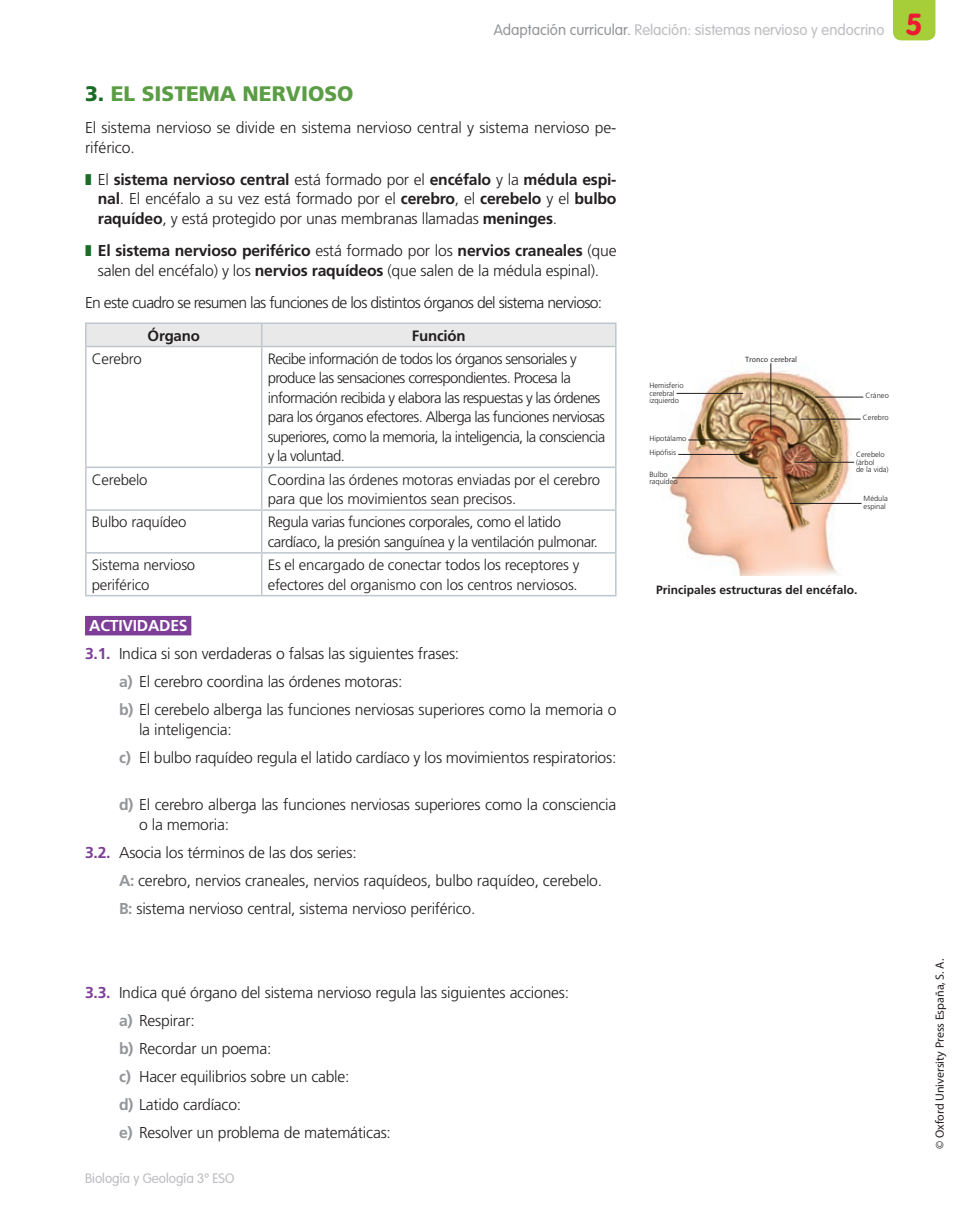
<style>
.page{position:relative;width:978px;height:1221px;background:#fff}
.page>*{position:absolute;margin:0;border:0;box-sizing:border-box;transform-origin:0 0}
.P02_Apartados{font:900 21px "Frutiger LT Pro";color:#5a9d44}
.P02_Texto_General{font:300 15.75px/19.5px "Frutiger LT Pro";letter-spacing:-.015em;color:#231f20}
.P02_Texto_General-2{font:300 15.75px "Frutiger LT Pro";letter-spacing:-.045em;color:#231f20}
.P02_Texto_General-3{font:700 15.75px "Frutiger LT Pro";letter-spacing:-.015em;color:#fff}
.P03_Texto_general_cu{font:300 15px/19.5px "Frutiger LT Pro";letter-spacing:-.035em;color:#231f20}
.P03_Texto_general_cu-2{font:300 15px/19.5px "Frutiger LT Pro";letter-spacing:-.015em;color:#231f20}
.t1{font:300 15px "VAG Rounded Std";color:#bcbdc0}
.P03_Cabeceras_cuadro{font:700 15px "Frutiger LT Pro";letter-spacing:-.015em;color:#231f20}
.t2{font:300 13.5px "VAG Rounded Std";color:#bcbdc0}
.P03_Pie_de_foto{font:700 12px "Frutiger LT Pro";color:#231f20}
.t3{font:12px "Myriad Pro";color:#231f20}
.t4{font:300 7.5px/7.5px "Frutiger LT Pro";color:#231f20}
.t5{font:7.5px "Linotype Syntax";color:#231f20}
.s1{color:#939598}
.s2{font-weight:700;font-size:30px;color:#ed1a33}
.s3{color:#196e26}
.s4{font-weight:700}
.s5{font-weight:700;color:#7e3e98}
.s6{font-weight:700;color:#939598}
</style>
<div class="page">
<div style="left:893px;top:0;width:42px;height:40px;background:#a6ce39"></div>
<div style="left:85px;top:616px;width:106px;height:19px;background:#7e3e98"></div>
<hr style="left:85px;top:322px;width:177px;height:2px;background:#bdc7cc">
<hr style="left:85px;top:324px;width:2px;height:22px;background:#bdc7cc">
<hr style="left:262px;top:322px;width:355px;height:2px;background:#bdc7cc">
<div style="left:86px;top:324px;width:529px;height:22px;background:#e9e9e9"></div>
<hr style="left:615px;top:324px;width:2px;height:22px;background:#bdc7cc">
<hr style="left:85px;top:346px;width:177px;height:1px;background:#bdc7cc">
<hr style="left:85px;top:347px;width:2px;height:119px;background:#bdc7cc">
<hr style="left:262px;top:346px;width:355px;height:1px;background:#bdc7cc">
<hr style="left:261px;top:347px;width:1px;height:119px;background:#bdc7cc">
<hr style="left:615px;top:347px;width:2px;height:119px;background:#bdc7cc">
<hr style="left:85px;top:466px;width:177px;height:2px;background:#bdc7cc">
<hr style="left:85px;top:468px;width:2px;height:41px;background:#bdc7cc">
<hr style="left:262px;top:466px;width:355px;height:2px;background:#bdc7cc">
<hr style="left:261px;top:468px;width:1px;height:41px;background:#bdc7cc">
<hr style="left:615px;top:468px;width:2px;height:41px;background:#bdc7cc">
<hr style="left:85px;top:509px;width:177px;height:2px;background:#bdc7cc">
<hr style="left:85px;top:511px;width:2px;height:41px;background:#bdc7cc">
<hr style="left:262px;top:509px;width:355px;height:2px;background:#bdc7cc">
<hr style="left:261px;top:511px;width:1px;height:41px;background:#bdc7cc">
<hr style="left:615px;top:511px;width:2px;height:41px;background:#bdc7cc">
<hr style="left:85px;top:552px;width:177px;height:1px;background:#bdc7cc">
<hr style="left:85px;top:553px;width:2px;height:42px;background:#bdc7cc">
<hr style="left:262px;top:552px;width:355px;height:1px;background:#bdc7cc">
<hr style="left:261px;top:553px;width:1px;height:42px;background:#bdc7cc">
<hr style="left:615px;top:553px;width:2px;height:42px;background:#bdc7cc">
<hr style="left:85px;top:595px;width:177px;height:1px;background:#bdc7cc">
<hr style="left:262px;top:595px;width:355px;height:1px;background:#bdc7cc">
<img style="left:669px;top:363px;width:195px;height:212px">
<hr style="left:815px;top:397px;width:48px;height:1px;background:#231f20">
<hr style="left:771px;top:363px;width:1px;height:67px;background:#231f20">
<hr style="left:800px;top:419px;width:61px;height:1px;background:#231f20">
<hr style="left:678px;top:454px;width:71px;height:1px;background:#231f20">
<hr style="left:672px;top:477px;width:105px;height:1px;background:#231f20">
<hr style="left:688px;top:439px;width:69px;height:1px;background:#231f20">
<hr style="left:795px;top:462px;width:59px;height:1px;background:#231f20">
<hr style="left:677px;top:393px;width:66px;height:1px;background:#231f20">
<hr style="left:790px;top:503px;width:71px;height:1px;background:#231f20">
<p class="t1" style="left:494px;top:21px;width:431px"><span class="s1">Adaptación curricular.</span> Relación: sistemas nervioso y endocrino <span class="s2">5</span></p>
<p class="P02_Apartados" style="left:85px;top:81px;width:270px"><span class="s3">3.</span> EL SISTEMA NERVIOSO</p>
<p class="P02_Texto_General" style="left:85px;top:118px;width:533px">El sistema nervioso se divide en sistema nervioso central y sistema nervioso pe&shy;riférico.</p>
<p class="P02_Texto_General" style="left:98px;top:170px;width:520px;text-align:justify;text-indent:-13px"><span class="s3">❚</span> El <span class="s4">sistema nervioso central</span> está formado por el <span class="s4">encéfalo</span> y la <span class="s4">médula espi&shy;nal</span>. El encéfalo a su vez está formado por el <span class="s4">cerebro</span>, el <span class="s4">cerebelo</span> y el <span class="s4">bulbo raquídeo</span>, y está protegido por unas membranas llamadas <span class="s4">meninges</span>.</p>
<p class="P02_Texto_General" style="left:85px;top:241px;width:533px;text-align:center"><span class="s3">❚</span> <span class="s4">El sistema nervioso periférico</span> está formado por los <span class="s4">nervios craneales</span> (que salen del encéfalo) y los <span class="s4">nervios raquídeos</span> (que salen de la médula espinal).</p>
<p class="P02_Texto_General-2" style="left:85px;top:293px;width:519px">En este cuadro se resumen las funciones de los distintos órganos del sistema nervioso:</p>
<p class="P03_Cabeceras_cuadro" style="left:148px;top:326px;width:54px">Órgano</p>
<p class="P03_Cabeceras_cuadro" style="left:412px;top:326px;width:55px">Función</p>
<p class="P03_Texto_general_cu-2" style="left:92px;top:349px;width:51px">Cerebro</p>
<p class="P03_Texto_general_cu" style="left:268px;top:349px;width:339px">Recibe información de todos los órganos sensoriales y produce las sensaciones correspondientes. Procesa la información recibida y elabora las respuestas y las órdenes para los órganos efectores. Alberga las funciones nerviosas superiores, como la memoria, la inteligencia, la consciencia y la voluntad.</p>
<p class="P03_Texto_general_cu-2" style="left:92px;top:469px;width:57px">Cerebelo</p>
<p class="P03_Texto_general_cu-2" style="left:268px;top:469px;width:334px">Coordina las órdenes motoras enviadas por el cerebro para que los movimientos sean precisos.</p>
<p class="P03_Texto_general_cu-2" style="left:92px;top:512px;width:96px">Bulbo raquídeo</p>
<p class="P03_Texto_general_cu" style="left:268px;top:512px;width:332px">Regula varias funciones corporales, como el latido cardíaco, la presión sanguínea y la ventilación pulmonar.</p>
<p class="P03_Texto_general_cu-2" style="left:92px;top:555px;width:105px">Sistema nervioso periférico</p>
<p class="P03_Texto_general_cu-2" style="left:268px;top:555px;width:313px">Es el encargado de conectar todos los receptores y efectores del organismo con los centros nerviosos.</p>
<p class="P02_Texto_General-3" style="left:89px;top:616px;width:202px">ACTIVIDADES ACTIVIDADES</p>
<p class="P02_Texto_General" style="left:85px;top:644px;width:376px"><span class="s5">3.1.</span> Indica si son verdaderas o falsas las siguientes frases:</p>
<p class="P02_Texto_General" style="left:119px;top:672px;width:285px"><span class="s6">a)</span> El cerebro coordina las órdenes motoras:</p>
<p class="P02_Texto_General" style="left:139px;top:700px;width:479px;text-indent:-20px"><span class="s6">b)</span> El cerebelo alberga las funciones nerviosas superiores como la memoria o la inteligencia:</p>
<p class="P02_Texto_General" style="left:119px;top:747px;width:499px"><span class="s6">c)</span> El bulbo raquídeo regula el latido cardíaco y los movimientos respiratorios:</p>
<p class="P02_Texto_General" style="left:139px;top:795px;width:479px;text-indent:-20px"><span class="s6">d)</span> El cerebro alberga las funciones nerviosas superiores como la consciencia o la memoria:</p>
<p class="P02_Texto_General" style="left:85px;top:842px;width:273px"><span class="s5">3.2.</span> Asocia los términos de las dos series:</p>
<p class="P02_Texto_General" style="left:119px;top:870px;width:485px"><span class="s6">A:</span> cerebro, nervios craneales, nervios raquídeos, bulbo raquídeo, cerebelo.</p>
<p class="P02_Texto_General" style="left:119px;top:898px;width:358px"><span class="s6">B:</span> sistema nervioso central, sistema nervioso periférico.</p>
<p class="P02_Texto_General" style="left:85px;top:982px;width:486px"><span class="s5">3.3.</span> Indica qué órgano del sistema nervioso regula las siguientes acciones:</p>
<p class="P02_Texto_General" style="left:119px;top:1010px;width:77px"><span class="s6">a)</span> Respirar:</p>
<p class="P02_Texto_General" style="left:119px;top:1038px;width:154px"><span class="s6">b)</span> Recordar un poema:</p>
<p class="P02_Texto_General" style="left:119px;top:1066px;width:232px"><span class="s6">c)</span> Hacer equilibrios sobre un cable:</p>
<p class="P02_Texto_General" style="left:119px;top:1094px;width:124px"><span class="s6">d)</span> Latido cardíaco:</p>
<p class="P02_Texto_General" style="left:119px;top:1122px;width:273px"><span class="s6">e)</span> Resolver un problema de matemáticas:</p>
<p class="t2" style="left:85px;top:1170px;width:151px">Biología y Geología 3º ESO</p>
<p class="t4" style="left:649px;top:382px;width:36px">Hemisferio cerebral izquierdo</p>
<p class="t4" style="left:649px;top:435px;width:39px">Hipotálamo</p>
<p class="t4" style="left:649px;top:449px;width:28px">Hipófisis</p>
<p class="t4" style="left:649px;top:470px;width:30px">Bulbo raquídeo</p>
<p class="t5" style="left:745px;top:354px;width:54px">Tronco cerebral</p>
<p class="t4" style="left:865px;top:392px;width:25px">Cráneo</p>
<p class="t4" style="left:863px;top:414px;width:27px">Cerebro</p>
<p class="t4" style="left:856px;top:451px;width:34px">Cerebelo (árbol<br>de la vida)</p>
<p class="t4" style="left:864px;top:495px;width:26px">Médula espinal</p>
<p class="P03_Pie_de_foto" style="left:656px;top:582px;width:203px">Principales estructuras del encéfalo.</p>
<p class="t3" style="left:933px;top:1148px;width:191px;rotate:-90deg">© Oxford University Press España, S. A.</p>
</div>
